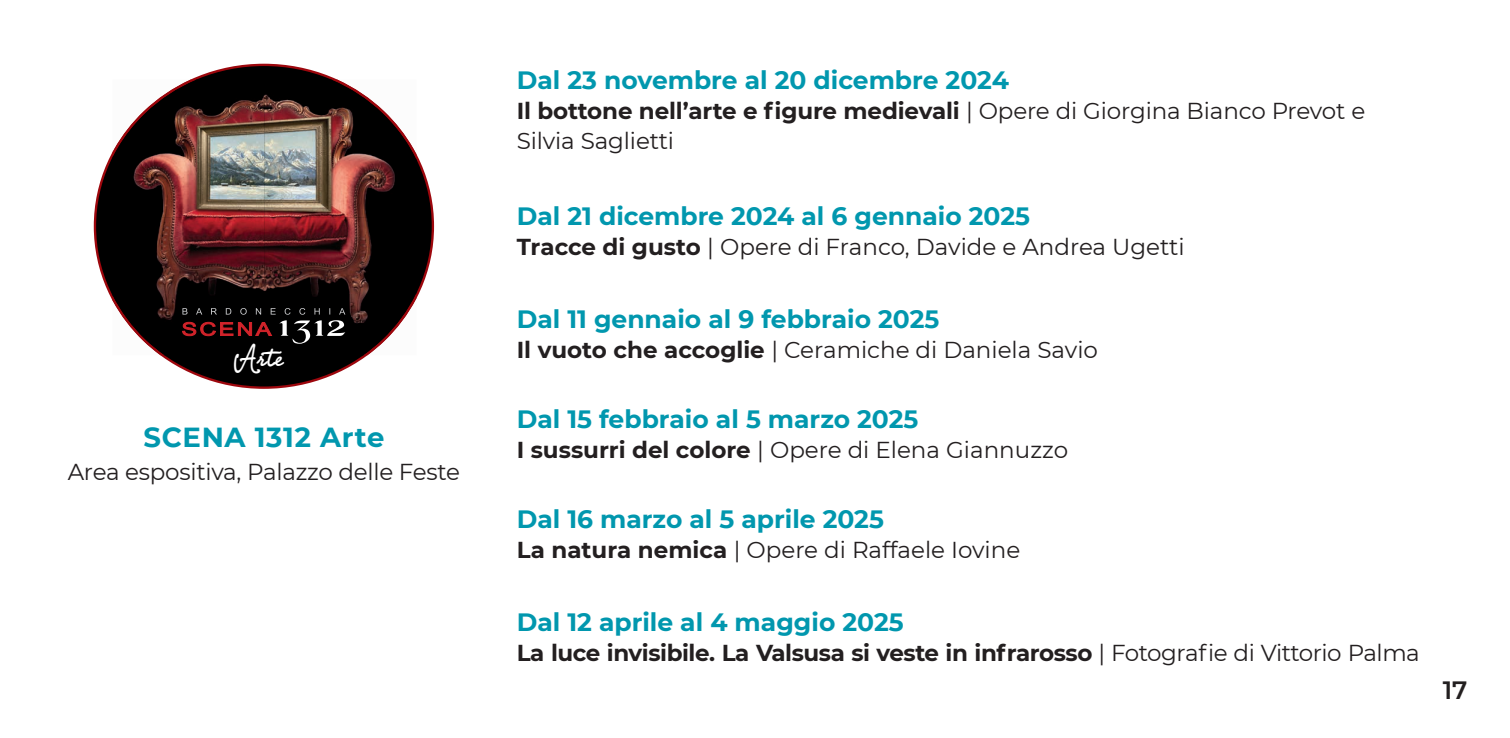
<style>
.page{position:relative;width:1510px;height:738px;background:#fff}
.page>*{position:absolute;margin:0;border:0;box-sizing:border-box;transform-origin:0 0}
.t1{font:31.75px "PR8 Charade";color:#fff}
.t2{font:700 27.5px "Montserrat";letter-spacing:.025em;color:#0197ae}
.t3{font:700 25px "Montserrat";color:#0197ae}
.t4{font:600 25px "Montserrat";color:#231f20}
.t5{font:23px/30px "Montserrat";color:#231f20}
.t6{font:700 23px "Montserrat";letter-spacing:-.02em;color:#231f20}
.s1{font-weight:700}
.s2{font-weight:400}
</style>
<div class="page">
<svg style="left:94px;top:64px;width:340px;height:324px"></svg>
<img style="left:113px;top:79px;width:303px;height:276px">
<img style="left:114px;top:79px;width:299px;height:69px">
<svg style="left:113px;top:148px;width:4px;height:9px"></svg>
<svg style="left:410px;top:148px;width:6px;height:11px"></svg>
<img style="left:113px;top:295px;width:51px;height:60px">
<img style="left:363px;top:293px;width:53px;height:62px">
<svg style="left:182px;top:322px;width:90px;height:13px"></svg>
<div style="left:276px;top:317px;width:79px;height:39px;background:#000"></div>
<svg style="left:279px;top:320px;width:66px;height:23px"></svg>
<svg style="left:182px;top:308px;width:163px;height:6px"></svg>
<h1 class="t1" style="left:233px;top:334px;width:52px">Arte</h1>
<p class="t2" style="left:143px;top:417px;width:242px">SCENA 1312 Arte</p>
<p class="t5" style="left:68px;top:455px;width:394px">Area espositiva, Palazzo delle Feste</p>
<p class="t3" style="left:517px;top:62px;width:494px">Dal 23 novembre al 20 dicembre 2024</p>
<p class="t5" style="left:517px;top:95px;width:850px"><span class="s1">Il bottone nell’arte e figure medievali</span> | Opere di Giorgina Bianco Prevot e<br>Silvia Saglietti</p>
<p class="t3" style="left:517px;top:198px;width:515px">Dal 21 dicembre 2024 al 6 gennaio 2025</p>
<p class="t5" style="left:517px;top:231px;width:669px"><span class="s1">Tracce di gusto</span> | Opere di Franco, Davide e Andrea Ugetti</p>
<p class="t3" style="left:517px;top:300px;width:424px">Dal 11 gennaio al 9 febbraio 2025</p>
<p class="t5" style="left:517px;top:333px;width:583px"><span class="s1">Il vuoto che accoglie</span> | Ceramiche di Daniela Savio</p>
<p class="t3" style="left:517px;top:400px;width:403px">Dal 15 febbraio al 5 marzo 2025</p>
<p class="t5" style="left:517px;top:433px;width:553px"><span class="s1">I sussurri del colore</span> | Opere di Elena Giannuzzo</p>
<p class="t3" style="left:517px;top:501px;width:369px">Dal 16 marzo al 5 aprile 2025</p>
<p class="t5" style="left:517px;top:533px;width:505px"><span class="s1">La natura nemica</span> | Opere di Raffaele Iovine</p>
<p class="t3" style="left:517px;top:603px;width:388px">Dal 12 aprile al 4 maggio 2025</p>
<p class="t6" style="left:517px;top:635px;width:904px">La luce invisibile. La Valsusa si veste in infrarosso <span class="s2">| Fotografie di Vittorio Palma</span></p>
<p class="t4" style="left:1442px;top:671px;width:26px">17</p>
</div>
